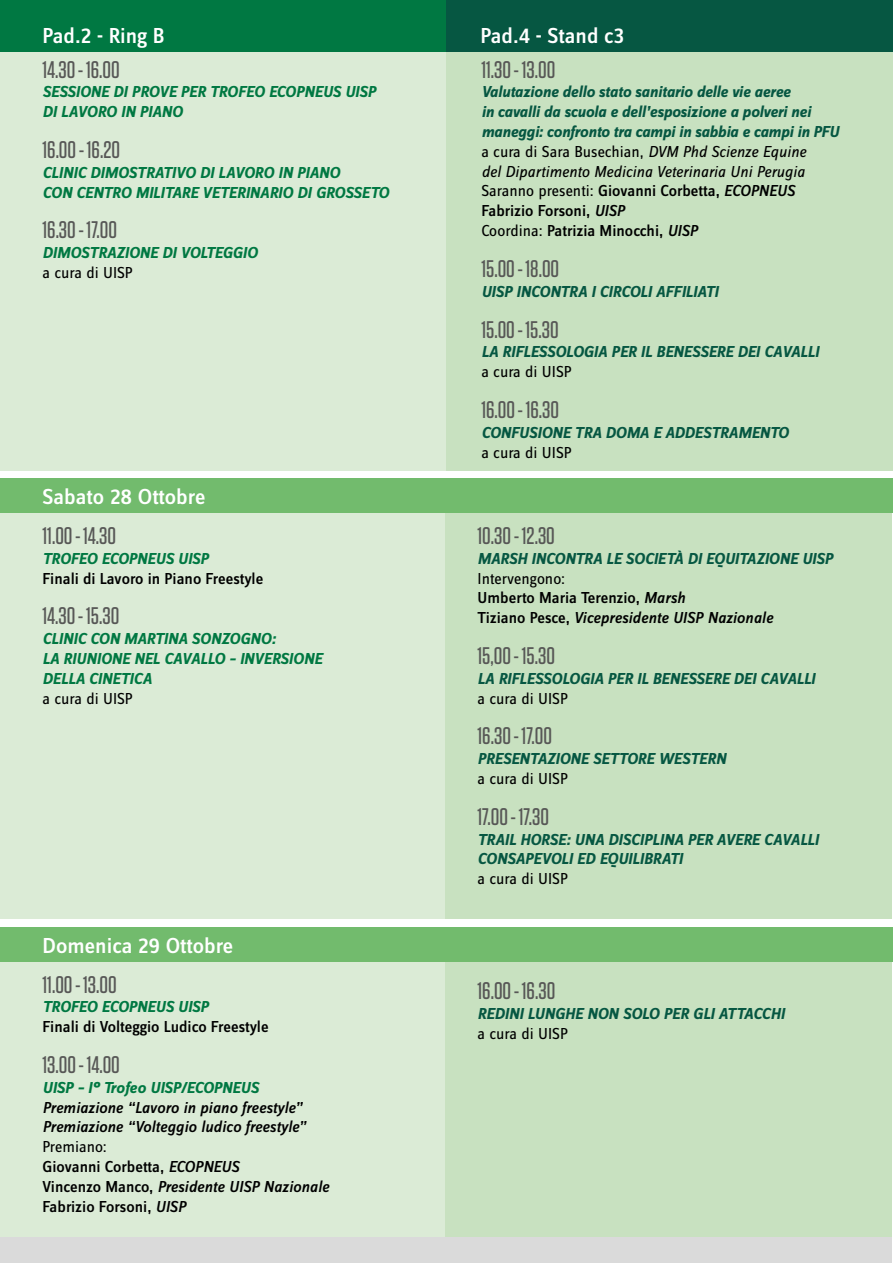
<style>
.page{position:relative;width:893px;height:1263px;background:#fff}
.page>*{position:absolute;margin:0;border:0;box-sizing:border-box;transform-origin:0 0}
.t1{font:500 24px "Tungsten";color:#575756}
.t2{font:500 22.5px "Zine Sans Dis";color:#fff}
.t3{font:italic 700 16.5px/19.8px "Zine Sans Dis";letter-spacing:-.01em;color:#065742}
.t4{font:italic 700 16.5px/19.8px "Zine Sans Dis";color:#007842}
.t5{font:500 16.5px/19.8px "Zine Sans Dis";color:#000}
.t6{font:16.5px "Zine Sans Dis";color:#000}
.t7{font:italic 500 16.5px/19.8px "Zine Sans Dis";letter-spacing:-.005em;color:#000}
.s1{font-weight:400}
.s2{font-style:italic}
.s3{font-weight:400;font-style:normal;color:#000}
.s4{font-weight:400;color:#000}
.s5{font-weight:500;font-style:normal;color:#000}
.s6{font-weight:500;color:#000}
</style>
<div class="page">
<div style="left:1px;top:17px;width:446px;height:454px;background:#dbebd6"></div>
<div style="left:446px;top:17px;width:447px;height:454px;background:#c8e1c0"></div>
<div style="left:0;top:0;width:446px;height:51px;background:#007842"></div>
<div style="left:446px;top:0;width:447px;height:51px;background:#065742"></div>
<div style="left:0;top:478px;width:446px;height:440px;background:#dbebd6"></div>
<div style="left:446px;top:478px;width:446px;height:440px;background:#c8e1c0"></div>
<div style="left:0;top:927px;width:446px;height:319px;background:#dbebd6"></div>
<div style="left:446px;top:927px;width:446px;height:319px;background:#c8e1c0"></div>
<div style="left:1px;top:478px;width:892px;height:34px;background:#72bb6d"></div>
<div style="left:1px;top:927px;width:892px;height:34px;background:#72bb6d"></div>
<div style="left:1px;top:1237px;width:891px;height:26px;background:#dadada"></div>
<h2 class="t2" style="left:43px;top:25px;width:124px">Pad.2 - Ring B</h2>
<h2 class="t2" style="left:480px;top:25px;width:145px">Pad.4 - Stand c3</h2>
<h1 class="t1" style="left:43px;top:57px;width:79px">14.30 - 16.00</h1>
<p class="t4" style="left:43px;top:83px;width:335px">SESSIONE DI PROVE PER TROFEO ECOPNEUS UISP<br>DI LAVORO IN PIANO</p>
<h1 class="t1" style="left:43px;top:137px;width:79px">16.00 - 16.20</h1>
<p class="t4" style="left:43px;top:163px;width:348px">CLINIC DIMOSTRATIVO DI LAVORO IN PIANO<br>CON CENTRO MILITARE VETERINARIO DI GROSSETO</p>
<h1 class="t1" style="left:43px;top:218px;width:76px">16.30 - 17.00</h1>
<p class="t4" style="left:43px;top:244px;width:217px">DIMOSTRAZIONE DI VOLTEGGIO</p>
<p class="t6" style="left:43px;top:265px;width:92px">a cura di UISP</p>
<h2 class="t2" style="left:43px;top:486px;width:164px">Sabato 28 Ottobre</h2>
<h1 class="t1" style="left:43px;top:523px;width:75px">11.00 - 14.30</h1>
<p class="t4" style="left:43px;top:549px;width:168px">TROFEO ECOPNEUS UISP</p>
<p class="t5" style="left:43px;top:569px;width:222px">Finali di Lavoro in Piano Freestyle</p>
<h1 class="t1" style="left:43px;top:604px;width:78px">14.30 - 15.30</h1>
<p class="t4" style="left:43px;top:630px;width:281px">CLINIC CON MARTINA SONZOGNO:<br>LA RIUNIONE NEL CAVALLO – INVERSIONE<br>DELLA CINETICA</p>
<p class="t6" style="left:43px;top:690px;width:92px">a cura di UISP</p>
<h2 class="t2" style="left:43px;top:934px;width:192px">Domenica 29 Ottobre</h2>
<h1 class="t1" style="left:43px;top:972px;width:76px">11.00 - 13.00</h1>
<p class="t4" style="left:43px;top:998px;width:168px">TROFEO ECOPNEUS UISP</p>
<p class="t5" style="left:43px;top:1018px;width:228px">Finali di Volteggio Ludico Freestyle</p>
<h1 class="t1" style="left:43px;top:1052px;width:79px">13.00 - 14.00</h1>
<p class="t4" style="left:43px;top:1078px;width:218px">UISP – I° Trofeo UISP/ECOPNEUS</p>
<p class="t7" style="left:43px;top:1098px;width:265px">Premiazione “Lavoro in piano freestyle”<br>Premiazione “Volteggio ludico freestyle”</p>
<p class="t5" style="left:43px;top:1138px;width:288px"><span class="s1">Premiano:<br></span>Giovanni Corbetta, <span class="s2">ECOPNEUS<br></span>Vincenzo Manco, <span class="s2">Presidente UISP Nazionale<br></span>Fabrizio Forsoni, <span class="s2">UISP</span></p>
<h1 class="t1" style="left:481px;top:57px;width:76px">11.30 - 13.00</h1>
<p class="t3" style="left:481px;top:83px;width:359px">Valutazione dello stato sanitario delle vie aeree<br>in cavalli da scuola e dell’esposizione a polveri nei maneggi: confronto tra campi in sabbia e campi in PFU <span class="s3">a cura di Sara Busechian,</span> <span class="s4">DVM Phd Scienze Equine<br>del Dipartimento Medicina Veterinaria Uni Perugia </span><span class="s3">Saranno presenti:</span> <span class="s5">Giovanni Corbetta,</span> <span class="s6">ECOPNEUS </span><span class="s5">Fabrizio Forsoni,</span> <span class="s6">UISP<br></span><span class="s3">Coordina:</span> <span class="s5">Patrizia Minocchi,</span> <span class="s6">UISP</span></p>
<h1 class="t1" style="left:481px;top:256px;width:79px">15.00 - 18.00</h1>
<p class="t3" style="left:481px;top:282px;width:239px">UISP INCONTRA I CIRCOLI AFFILIATI</p>
<h1 class="t1" style="left:481px;top:317px;width:79px">15.00 - 15.30</h1>
<p class="t3" style="left:481px;top:343px;width:339px">LA RIFLESSOLOGIA PER IL BENESSERE DEI CAVALLI</p>
<p class="t6" style="left:481px;top:364px;width:92px">a cura di UISP</p>
<h1 class="t1" style="left:481px;top:397px;width:79px">16.00 - 16.30</h1>
<p class="t3" style="left:481px;top:423px;width:309px">CONFUSIONE TRA DOMA E ADDESTRAMENTO</p>
<p class="t6" style="left:481px;top:444px;width:92px">a cura di UISP</p>
<h1 class="t1" style="left:477px;top:523px;width:79px">10.30 - 12.30</h1>
<p class="t3" style="left:477px;top:549px;width:357px">MARSH INCONTRA LE SOCIETÀ DI EQUITAZIONE UISP</p>
<p class="t5" style="left:477px;top:569px;width:297px"><span class="s1">Intervengono:<br></span>Umberto Maria Terenzio, <span class="s2">Marsh<br></span>Tiziano Pesce, <span class="s2">Vicepresidente UISP Nazionale</span></p>
<h1 class="t1" style="left:477px;top:643px;width:79px">15,00 - 15.30</h1>
<p class="t3" style="left:477px;top:669px;width:339px">LA RIFLESSOLOGIA PER IL BENESSERE DEI CAVALLI</p>
<p class="t6" style="left:477px;top:690px;width:92px">a cura di UISP</p>
<h1 class="t1" style="left:477px;top:724px;width:76px">16.30 - 17.00</h1>
<p class="t3" style="left:477px;top:750px;width:250px">PRESENTAZIONE SETTORE WESTERN</p>
<p class="t6" style="left:477px;top:771px;width:92px">a cura di UISP</p>
<h1 class="t1" style="left:477px;top:804px;width:73px">17.00 - 17.30</h1>
<p class="t3" style="left:477px;top:830px;width:343px">TRAIL HORSE: UNA DISCIPLINA PER AVERE CAVALLI<br>CONSAPEVOLI ED EQUILIBRATI</p>
<p class="t6" style="left:477px;top:871px;width:92px">a cura di UISP</p>
<h1 class="t1" style="left:477px;top:978px;width:79px">16.00 - 16.30</h1>
<p class="t3" style="left:477px;top:1005px;width:309px">REDINI LUNGHE NON SOLO PER GLI ATTACCHI</p>
<p class="t6" style="left:477px;top:1026px;width:92px">a cura di UISP</p>
</div>
